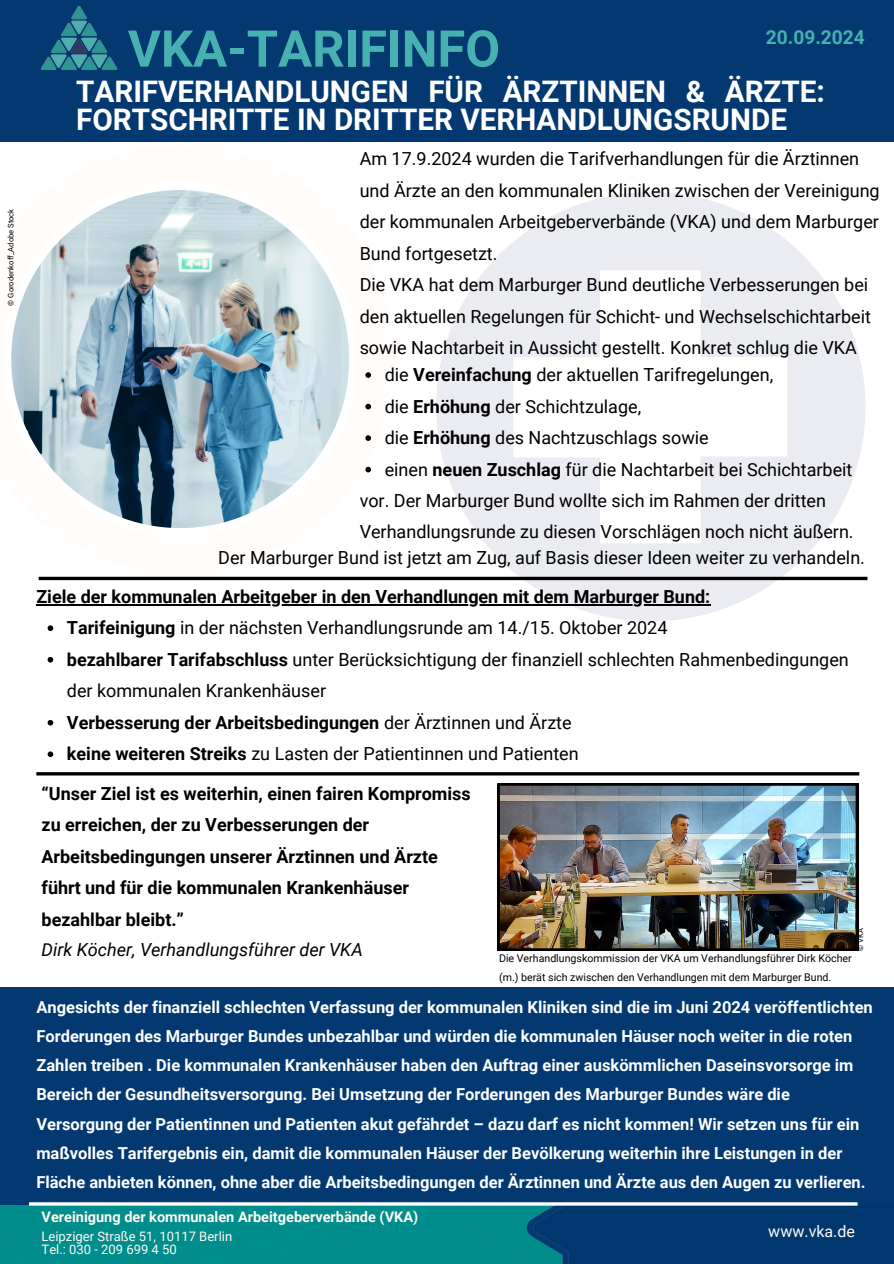
<style>
.page{position:relative;width:894px;height:1264px;background:#fff}
.page>*{position:absolute;margin:0;border:0;box-sizing:border-box;transform-origin:0 0}
.t1{font:700 50.7px "Roboto";color:#47b0b0}
.t2{font:700 29.7px/28.2px "Roboto";color:#fff}
.t3{font:700 19.2px "Roboto";color:#47b0b0}
.t4{font:18px/31.5px "Roboto";color:#000}
.t5{font:700 18px/31.5px "Roboto";color:#000}
.t6{font:italic 18px "Roboto";color:#000}
.t7{font:700 16.5px/29.2px "Roboto";color:#fdffff}
.t8{font:16.05px "Roboto";color:#fff9f3}
.t9{font:700 14.55px "Roboto";color:#fff9f3}
.t10{font:13.05px "Roboto";color:#fff9f3}
.t11{font:10.65px/18.6px "Roboto";color:#000}
.t12{font:7.65px "Roboto";color:#000}
.s1{font-weight:700}
.s2{font-weight:400}
</style>
<div class="page">
<div style="left:0;top:0;width:893px;height:1263px;background:#043870"></div>
<div style="left:0;top:142px;width:893px;height:845px;background:#fff"></div>
<svg style="left:11px;top:190px;width:359px;height:338px"></svg>
<img style="left:0;top:1205px;width:858px;height:57px">
<img style="left:42px;top:7px;width:76px;height:63px">
<svg style="left:436px;top:192px;width:429px;height:429px;fill:#eaecf1"></svg>
<img style="left:497px;top:783px;width:360px;height:167px">
<hr style="left:29px;top:1202px;width:828px;height:3px;background:#fff">
<hr style="left:36px;top:604px;width:674px;height:1px;background:#000">
<svg style="left:48px;top:625px;width:5px;height:6px"></svg>
<svg style="left:48px;top:657px;width:5px;height:5px"></svg>
<svg style="left:48px;top:720px;width:5px;height:5px"></svg>
<svg style="left:48px;top:751px;width:5px;height:6px"></svg>
<svg style="left:39px;top:576px;width:828px;height:4px;background:#2f3030"></svg>
<hr style="left:36px;top:772px;width:823px;height:3px;background:#000">
<svg style="left:365px;top:372px;width:6px;height:6px"></svg>
<svg style="left:365px;top:404px;width:6px;height:5px"></svg>
<svg style="left:365px;top:435px;width:6px;height:6px"></svg>
<svg style="left:365px;top:467px;width:6px;height:5px"></svg>
<p class="t12" style="left:6px;top:305px;width:98px;rotate:-90deg">© Gorodenkoff_Adobe Stock</p>
<p class="t1" style="left:128px;top:20px;width:374px">VKA-TARIFINFO</p>
<p class="t3" style="left:765px;top:26px;width:100px">20.09.2024</p>
<h5 class="t2" style="left:76px;top:77px;width:750px">TARIFVERHANDLUNGEN FÜR ÄRZTINNEN &amp; ÄRZTE:<br>FORTSCHRITTE IN DRITTER VERHANDLUNGSRUNDE</h5>
<p class="t4" style="left:359px;top:143px;width:521px">Am 17.9.2024 wurden die Tarifverhandlungen für die Ärztinnen und Ärzte an den kommunalen Kliniken zwischen der Vereinigung der kommunalen Arbeitgeberverbände (VKA) und dem Marburger Bund fortgesetzt.</p>
<h5 class="t4" style="left:359px;top:269px;width:512px">Die VKA hat dem Marburger Bund deutliche Verbesserungen bei den aktuellen Regelungen für Schicht- und Wechselschichtarbeit sowie Nachtarbeit in Aussicht gestellt. Konkret schlug die VKA</h5>
<h5 class="t4" style="left:384px;top:359px;width:390px">die <span class="s1">Vereinfachung</span> der aktuellen Tarifregelungen,</h5>
<p class="t4" style="left:384px;top:391px;width:258px">die <span class="s1">Erhöhung</span> der Schichtzulage,</p>
<h6 class="t4" style="left:384px;top:422px;width:325px">die <span class="s1">Erhöhung</span> des Nachtzuschlags sowie</h6>
<p class="t4" style="left:384px;top:454px;width:469px">einen <span class="s1">neuen Zuschlag</span> für die Nachtarbeit bei Schichtarbeit</p>
<p class="t4" style="left:359px;top:485px;width:495px">vor. Der Marburger Bund wollte sich im Rahmen der dritten<br>Verhandlungsrunde zu diesen Vorschlägen noch nicht äußern.</p>
<p class="t4" style="left:218px;top:542px;width:648px">Der Marburger Bund ist jetzt am Zug, auf Basis dieser Ideen weiter zu verhandeln.</p>
<p class="t5" style="left:36px;top:581px;width:675px">Ziele der kommunalen Arbeitgeber in den Verhandlungen mit dem Marburger Bund:</p>
<p class="t4" style="left:67px;top:612px;width:601px"><span class="s1">Tarifeinigung</span> in der nächsten Verhandlungsrunde am 14./15. Oktober 2024</p>
<h5 class="t4" style="left:67px;top:644px;width:783px"><span class="s1">bezahlbarer Tarifabschluss</span> unter Berücksichtigung der finanziell schlechten Rahmenbedingungen der kommunalen Krankenhäuser</h5>
<p class="t5" style="left:67px;top:707px;width:506px">Verbesserung der Arbeitsbedingungen <span class="s2">der Ärztinnen und Ärzte</span></p>
<p class="t4" style="left:67px;top:738px;width:513px"><span class="s1">keine weiteren Streiks</span> zu Lasten der Patientinnen und Patienten</p>
<p class="t5" style="left:42px;top:777px;width:430px">“Unser Ziel ist es weiterhin, einen fairen Kompromiss zu erreichen, der zu Verbesserungen der Arbeitsbedingungen unserer Ärztinnen und Ärzte führt und für die kommunalen Krankenhäuser bezahlbar bleibt.”</p>
<p class="t6" style="left:42px;top:939px;width:322px">Dirk Köcher, Verhandlungsführer der VKA</p>
<p class="t12" style="left:855px;top:950px;width:24px;rotate:-90deg">© VKA</p>
<p class="t11" style="left:499px;top:949px;width:354px">Die Verhandlungskommission der VKA um Verhandlungsführer Dirk Köcher (m.) berät sich zwischen den Verhandlungen mit dem Marburger Bund.</p>
<p class="t7" style="left:36px;top:992px;width:837px">Angesichts der finanziell schlechten Verfassung der kommunalen Kliniken sind die im Juni 2024 veröffentlichten Forderungen des Marburger Bundes unbezahlbar und würden die kommunalen Häuser noch weiter in die roten Zahlen treiben . Die kommunalen Krankenhäuser haben den Auftrag einer auskömmlichen Daseinsvorsorge im Bereich der Gesundheitsversorgung. Bei Umsetzung der Forderungen des Marburger Bundes wäre die Versorgung der Patientinnen und Patienten akut gefährdet – dazu darf es nicht kommen! Wir setzen uns für ein maßvolles Tarifergebnis ein, damit die kommunalen Häuser der Bevölkerung weiterhin ihre Leistungen in der Fläche anbieten können, ohne aber die Arbeitsbedingungen der Ärztinnen und Ärzte aus den Augen zu verlieren.</p>
<p class="t9" style="left:42px;top:1208px;width:378px">Vereinigung der kommunalen Arbeitgeberverbände (VKA)</p>
<p class="t10" style="left:42px;top:1228px;width:192px">Leipziger Straße 51, 10117 Berlin</p>
<h4 class="t10" style="left:42px;top:1241px;width:137px">Tel.: 030 - 209 699 4 50</h4>
<p class="t8" style="left:768px;top:1222px;width:88px">www.vka.de</p>
</div>
